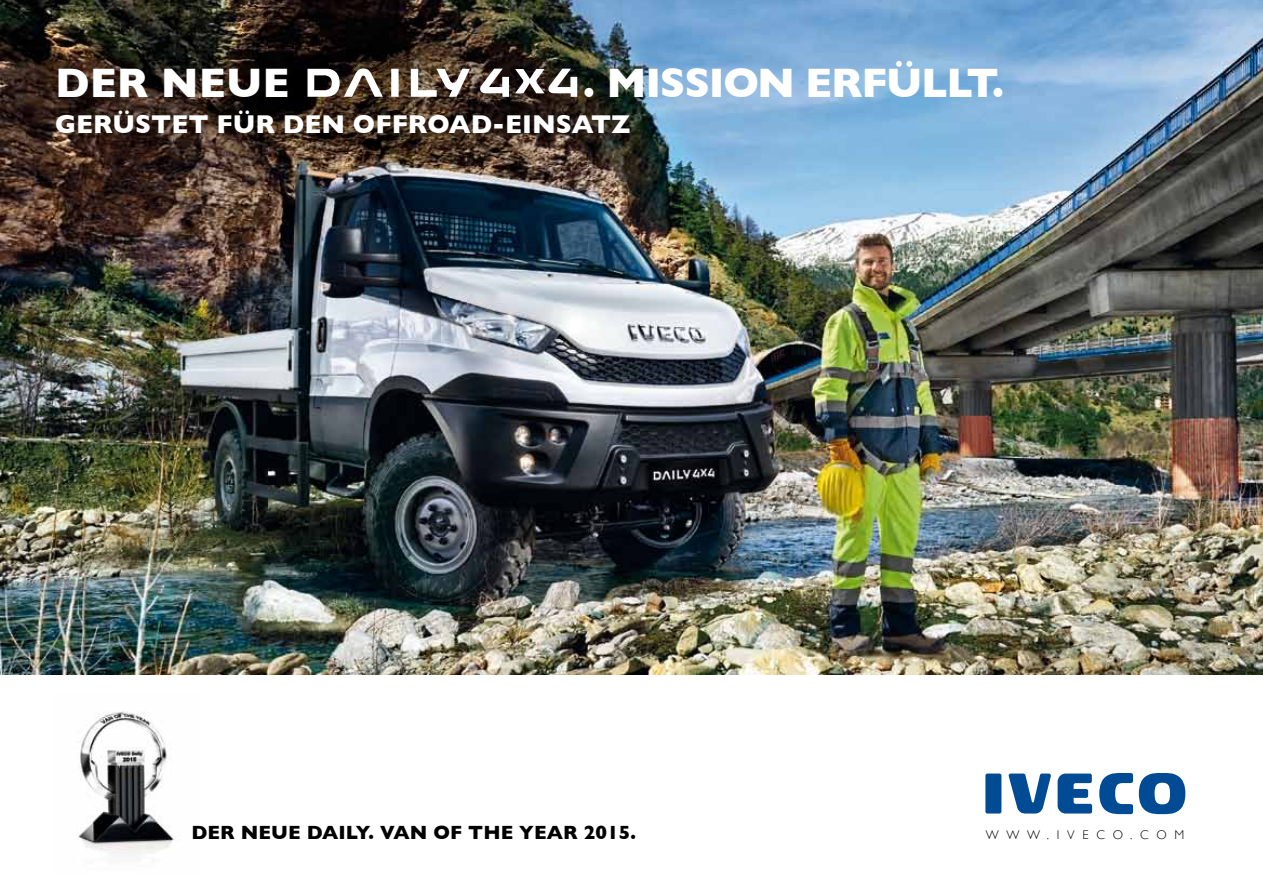
<style>
.page{position:relative;width:1263px;height:893px;background:#fff}
.page>*{position:absolute;margin:0;border:0;box-sizing:border-box;transform-origin:0 0}
.t1{font:700 42px "Gill Sans";letter-spacing:-.03em;color:#fff}
.t2{font:700 26.25px "Gill Sans";color:#fff}
.t3{font:700 19.5px "Gill Sans";letter-spacing:.005em;color:#000}
.t4{font:300 12.6px "Gill Sans";letter-spacing:.615em;color:#000}
</style>
<div class="page">
<img style="left:0;top:0;width:1263px;height:674px">
<div style="left:985px;top:773px;width:16px;height:40px;background:#004b93;border-radius:2px"></div>
<svg style="left:1008px;top:773px;width:43px;height:40px"></svg>
<svg style="left:1057px;top:773px;width:35px;height:40px"></svg>
<svg style="left:1099px;top:773px;width:34px;height:41px"></svg>
<svg style="left:1139px;top:773px;width:46px;height:41px"></svg>
<svg style="left:307px;top:68px;width:163px;height:29px"></svg>
<svg style="left:479px;top:69px;width:30px;height:28px"></svg>
<svg style="left:515px;top:69px;width:62px;height:28px"></svg>
<img style="left:77px;top:711px;width:97px;height:149px">
<h1 class="t1" style="left:55px;top:58px;width:236px">DER NEUE</h1>
<h1 class="t1" style="left:583px;top:58px;width:422px">. MISSION ERFÜLLT.</h1>
<h2 class="t2" style="left:55px;top:109px;width:577px">GERÜSTET FÜR DEN OFFROAD-EINSATZ</h2>
<p class="t3" style="left:191px;top:821px;width:446px">DER NEUE DAILY. VAN OF THE YEAR 2015.</p>
<p class="t4" style="left:986px;top:828px;width:200px">WWW.IVECO.COM</p>
</div>
